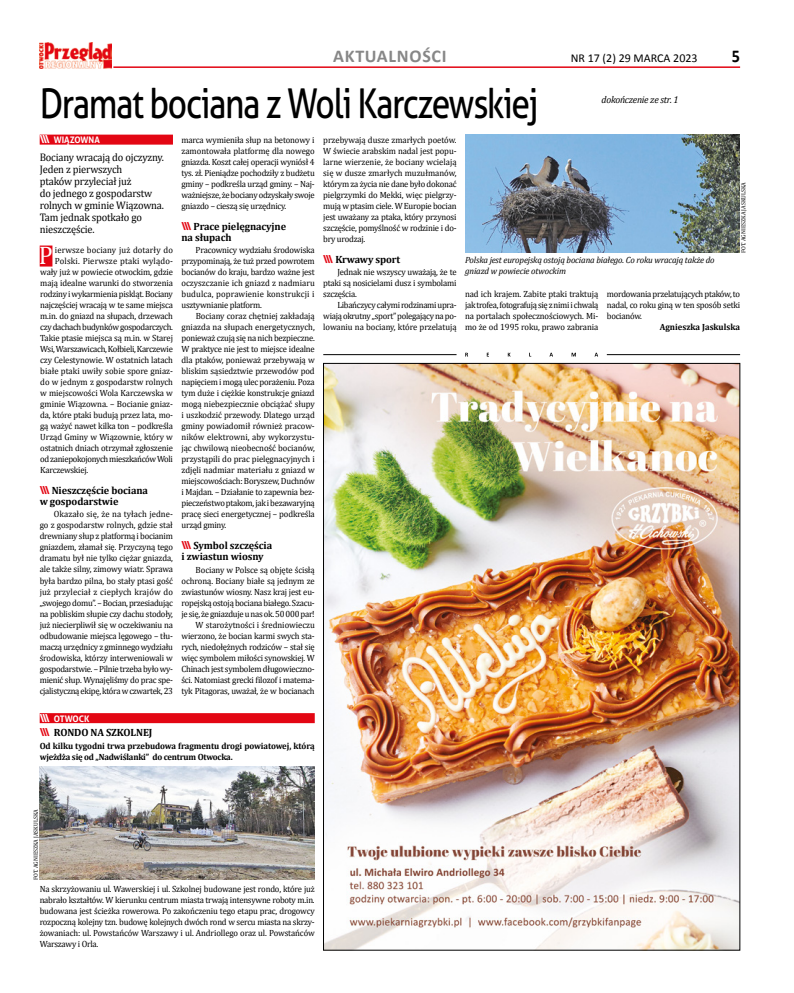
<style>
.page{position:relative;width:794px;height:993px;background:#fff}
.page>*{position:absolute;margin:0;border:0;box-sizing:border-box;transform-origin:0 0}
.t1{font:41px "Aller";letter-spacing:-.04em;color:#000;scale:.82 1}
.t2{font:25.5px "Cambria";color:#fff;scale:.96 1}
.t3{font:700 18px "Calibri";letter-spacing:.04em;color:#878787}
.t4{font:700 18px "Calibri";color:#000;scale:.9 1}
.t5{font:12px "Calibri";color:#000}
.t6{font:11px/12px "Cambria";letter-spacing:-.015em;color:#000;scale:.95 1}
.t7{font:700 10.5px/11px "Cambria";letter-spacing:-.01em;color:#000}
.t8{font:italic 10px "Cambria";letter-spacing:-.025em;color:#000;scale:.96 1}
.t9{font:9px/11px "Cambria";letter-spacing:-.025em;color:#000;text-align:justify;scale:.96 1}
.t10{font:700 9px/11px "Cambria";letter-spacing:-.01em;color:#000;scale:.96 1}
.t11{font:9px "Cambria";letter-spacing:-.005em;color:#000;scale:.96 1}
.t12{font:italic 9px/11px "Cambria";letter-spacing:-.015em;color:#000}
.t13{font:9px "Cambria";color:#000;scale:.96 1}
.t14{font:9px "Cambria";letter-spacing:.015em;color:#000;scale:.96 1}
.t15{font:9px "Cambria";letter-spacing:.01em;color:#000;scale:.96 1}
.t16{font:700 9px "Aller";color:#fff;scale:.96 1}
.t17{font:6px "Cambria";color:#000;scale:.96 1}
.s1{font-size:11px}
.s2{font-family:"Aller";font-size:11px;color:#e30613}
</style>
<div class="page">
<svg style="left:39px;top:43px;width:73px;height:25px"></svg>
<img style="left:40px;top:43px;width:71px;height:25px">
<hr style="left:113px;top:66px;width:627px;height:2px;background:#e30613">
<img style="left:325px;top:365px;width:413px;height:583px">
<div style="left:40px;top:134px;width:133px;height:10px;background:#e30613"></div>
<div style="left:40px;top:245px;width:12px;height:21px;background:#e30613"></div>
<img style="left:465px;top:135px;width:275px;height:117px">
<div style="left:40px;top:713px;width:275px;height:10px;background:#e30613"></div>
<img style="left:40px;top:766px;width:275px;height:113px">
<hr style="left:323px;top:354px;width:133px;height:1px;background:#000">
<hr style="left:607px;top:354px;width:133px;height:1px;background:#000">
<svg style="left:465px;top:352px;width:133px;height:4px"></svg>
<h3 class="t3" style="left:333px;top:45px;width:115px">AKTUALNOŚCI</h3>
<h3 class="t5" style="left:571px;top:51px;width:128px">NR 17 (2) 29 MARCA 2023</h3>
<h3 class="t4" style="left:731px;top:45px;width:11px">5</h3>
<h1 class="t1" style="left:40px;top:79px;width:610px">Dramat bociana z Woli Karczewskiej</h1>
<p class="t16" style="left:40px;top:134px;width:64px"><span class="s1">\\\</span> WIĄZOWNA</p>
<p class="t6" style="left:40px;top:151px;width:132px">Bociany wracają do ojczyzny.<br>Jeden z pierwszych<br>ptaków przyleciał już<br>do jednego z gospodarstw rolnych w gminie Wiązowna.<br>Tam jednak spotkało go nieszczęście.</p>
<h2 class="t2" style="left:39px;top:240px;width:16px">P</h2>
<p class="t15" style="left:55px;top:245px;width:124px">ierwsze bociany już dotarły do</p>
<p class="t8" style="left:601px;top:93px;width:82px">dokończenie ze str. 1</p>
<p class="t9" style="left:323px;top:134px;width:140px">przebywają dusze zmarłych poetów.<br>W świecie arabskim nadal jest popu&shy;larne wierzenie, że bociany wcielają się w dusze zmarłych muzułmanów, którym za życia nie dane było dokonać pielgrzymki do Mekki, więc pielgrzy&shy;mują w ptasim ciele. W Europie bocian jest uważany za ptaka, który przynosi szczęście, pomyślność w rodzinie i do&shy;bry urodzaj.</p>
<p class="t7" style="left:323px;top:254px;width:79px"><span class="s2">\\\</span> Krwawy sport</p>
<p class="t9" style="left:323px;top:266px;width:140px;text-indent:14px">Jednak nie wszyscy uważają, że te ptaki są nosicielami dusz i symbolami szczęścia.</p>
<p class="t9" style="left:323px;top:299px;width:140px;text-indent:14px">Libańczycy całymi rodzinami upra&shy;wiają okrutny „sport” polegający na po&shy;lowaniu na bociany, które przelatują</p>
<p class="t9" style="left:465px;top:288px;width:140px">nad ich krajem. Zabite ptaki traktują jak trofea, fotografują się z nimi i chwalą na portalach społecznościowych. Mi&shy;mo że od 1995 roku, prawo zabrania</p>
<p class="t9" style="left:607px;top:288px;width:140px">mordowania przelatujących ptaków, to nadal, co roku giną w ten sposób setki bocianów.</p>
<p class="t9" style="left:181px;top:134px;width:140px">marca wymieniła słup na betonowy i zamontowała platformę dla nowego gniazda. Koszt całej operacji wyniósł 4 tys. zł. Pieniądze pochodziły z budżetu gminy – podkreśla urząd gminy. – Naj&shy;ważniejsze, że bociany odzyskały swoje gniazdo – cieszą się urzędnicy.</p>
<p class="t7" style="left:181px;top:221px;width:106px"><span class="s2">\\\</span> Prace pielęgnacyjne na słupach</p>
<p class="t9" style="left:181px;top:244px;width:140px;text-indent:14px">Pracownicy wydziału środowiska przypominają, że tuż przed powrotem bocianów do kraju, bardzo ważne jest oczyszczanie ich gniazd z nadmiaru budulca, poprawienie konstrukcji i usztywnianie platform.</p>
<p class="t9" style="left:181px;top:310px;width:140px;text-indent:14px">Bociany coraz chętniej zakładają gniazda na słupach energetycznych, ponieważ czują się na nich bezpieczne.<br>W praktyce nie jest to miejsce idealne dla ptaków, ponieważ przebywają w bliskim sąsiedztwie przewodów pod napięciem i mogą ulec porażeniu. Poza tym duże i ciężkie konstrukcje gniazd mogą niebezpiecznie obciążać słupy i uszkodzić przewody. Dlatego urząd gminy powiadomił również pracow&shy;ników elektrowni, aby wykorzystu&shy;jąc chwilową nieobecność bocianów, przystąpili do prac pielęgnacyjnych i zdjęli nadmiar materiału z gniazd w miejscowościach: Boryszew, Duchnów i Majdan. – Działanie to zapewnia bez&shy;pieczeństwo ptakom, jak i bezawaryjną pracę sieci energetycznej – podkreśla urząd gminy.</p>
<p class="t7" style="left:181px;top:540px;width:92px"><span class="s2">\\\</span> Symbol szczęścia i zwiastun wiosny</p>
<p class="t9" style="left:181px;top:563px;width:140px;text-align:right">Bociany w Polsce są objęte ścisłą ochroną. Bociany białe są jednym ze zwiastunów wiosny. Nasz kraj jest eu&shy;ropejską ostoją bociana białego. Szacu&shy;je się, że gniazduje u nas ok. 50 000 par!<br>W starożytności i średniowieczu wierzono, że bocian karmi swych sta&shy;rych, niedołężnych rodziców – stał się więc symbolem miłości synowskiej. W Chinach jest symbolem długowieczno&shy;ści. Natomiast grecki filozof i matema&shy;tyk Pitagoras, uważał, że w bocianach</p>
<p class="t17" style="left:740px;top:253px;width:75px;rotate:-90deg">FOT. AGNIESZKA JASKULSKA</p>
<p class="t12" style="left:465px;top:254px;width:251px">Polska jest europejską ostoją bociana białego. Co roku wracają także do gniazd w powiecie otwockim</p>
<p class="t14" style="left:55px;top:256px;width:124px">Polski. Pierwsze ptaki wylądo-</p>
<p class="t9" style="left:40px;top:266px;width:140px">wały już w powiecie otwockim, gdzie</p>
<p class="t9" style="left:40px;top:277px;width:140px">mają idealne warunki do stworzenia</p>
<p class="t9" style="left:40px;top:288px;width:140px">rodziny i wykarmienia piskląt. Bociany</p>
<p class="t9" style="left:40px;top:299px;width:140px">najczęściej wracają w te same miejsca</p>
<p class="t9" style="left:40px;top:310px;width:140px">m.in. do gniazd na słupach, drzewach</p>
<p class="t9" style="left:40px;top:321px;width:140px">czy dachach budynków gospodarczych.</p>
<p class="t9" style="left:40px;top:332px;width:140px">Takie ptasie miejsca są m.in. w Starej</p>
<p class="t9" style="left:40px;top:343px;width:140px">Wsi, Warszawicach, Kołbieli, Karczewie</p>
<p class="t9" style="left:40px;top:354px;width:140px">czy Celestynowie. W ostatnich latach</p>
<p class="t13" style="left:40px;top:366px;width:140px">białe ptaki uwiły sobie spore gniaz-</p>
<p class="t11" style="left:40px;top:377px;width:140px">do w jednym z gospodarstw rolnych</p>
<p class="t11" style="left:40px;top:388px;width:140px">w miejscowości Wola Karczewska w</p>
<p class="t11" style="left:40px;top:399px;width:140px">gminie Wiązowna. – Bocianie gniaz-</p>
<p class="t9" style="left:40px;top:409px;width:140px">da, które ptaki budują przez lata, mo-</p>
<p class="t9" style="left:40px;top:420px;width:140px">gą ważyć nawet kilka ton – podkreśla</p>
<p class="t11" style="left:40px;top:432px;width:140px">Urząd Gminy w Wiązownie, który w</p>
<p class="t9" style="left:40px;top:442px;width:140px">ostatnich dniach otrzymał zgłoszenie</p>
<p class="t9" style="left:40px;top:453px;width:140px">od zaniepokojonych mieszkańców Woli</p>
<p class="t9" style="left:40px;top:464px;width:52px">Karczewskiej.</p>
<p class="t7" style="left:40px;top:485px;width:110px"><span class="s2">\\\</span> Nieszczęście bociana w gospodarstwie</p>
<p class="t9" style="left:40px;top:508px;width:140px;text-indent:14px">Okazało się, że na tyłach jedne&shy;go z gospodarstw rolnych, gdzie stał drewniany słup z platformą i bocianim gniazdem, złamał się. Przyczyną tego dramatu był nie tylko ciężar gniazda, ale także silny, zimowy wiatr. Sprawa była bardzo pilna, bo stały ptasi gość już przyleciał z ciepłych krajów do „swojego domu”. – Bocian, przesiadując na pobliskim słupie czy dachu stodoły, już niecierpliwił się w oczekiwaniu na odbudowanie miejsca lęgowego – tłu&shy;maczą urzędnicy z gminnego wydziału środowiska, którzy interweniowali w gospodarstwie. – Pilnie trzeba było wy&shy;mienić słup. Wynajęliśmy do prac spe&shy;cjalistyczną ekipę, która w czwartek, 23</p>
<p class="t10" style="left:659px;top:321px;width:85px">Agnieszka Jaskulska</p>
<p class="t16" style="left:40px;top:712px;width:53px"><span class="s1">\\\</span> OTWOCK</p>
<p class="t7" style="left:40px;top:726px;width:114px"><span class="s2">\\\</span> RONDO NA SZKOLNEJ</p>
<p class="t10" style="left:40px;top:739px;width:288px">Od kilku tygodni trwa przebudowa fragmentu drogi powiatowej, którą wjeżdża się od „Nadwiślanki” do centrum Otwocka.</p>
<p class="t17" style="left:32px;top:879px;width:75px;rotate:-90deg">FOT. AGNIESZKA JASKULSKA</p>
<p class="t9" style="left:40px;top:882px;width:288px">Na skrzyżowaniu ul. Wawerskiej i ul. Szkolnej budowane jest rondo, które już nabrało kształtów. W kierunku centrum miasta trwają intensywne roboty m.in. budowana jest ścieżka rowerowa. Po zakończeniu tego etapu prac, drogowcy rozpoczną kolejny tzn. budowę kolejnych dwóch rond w sercu miasta na skrzy&shy;żowaniach: ul. Powstańców Warszawy i ul. Andriollego oraz ul. Powstańców Warszawy i Orla.</p>
</div>
